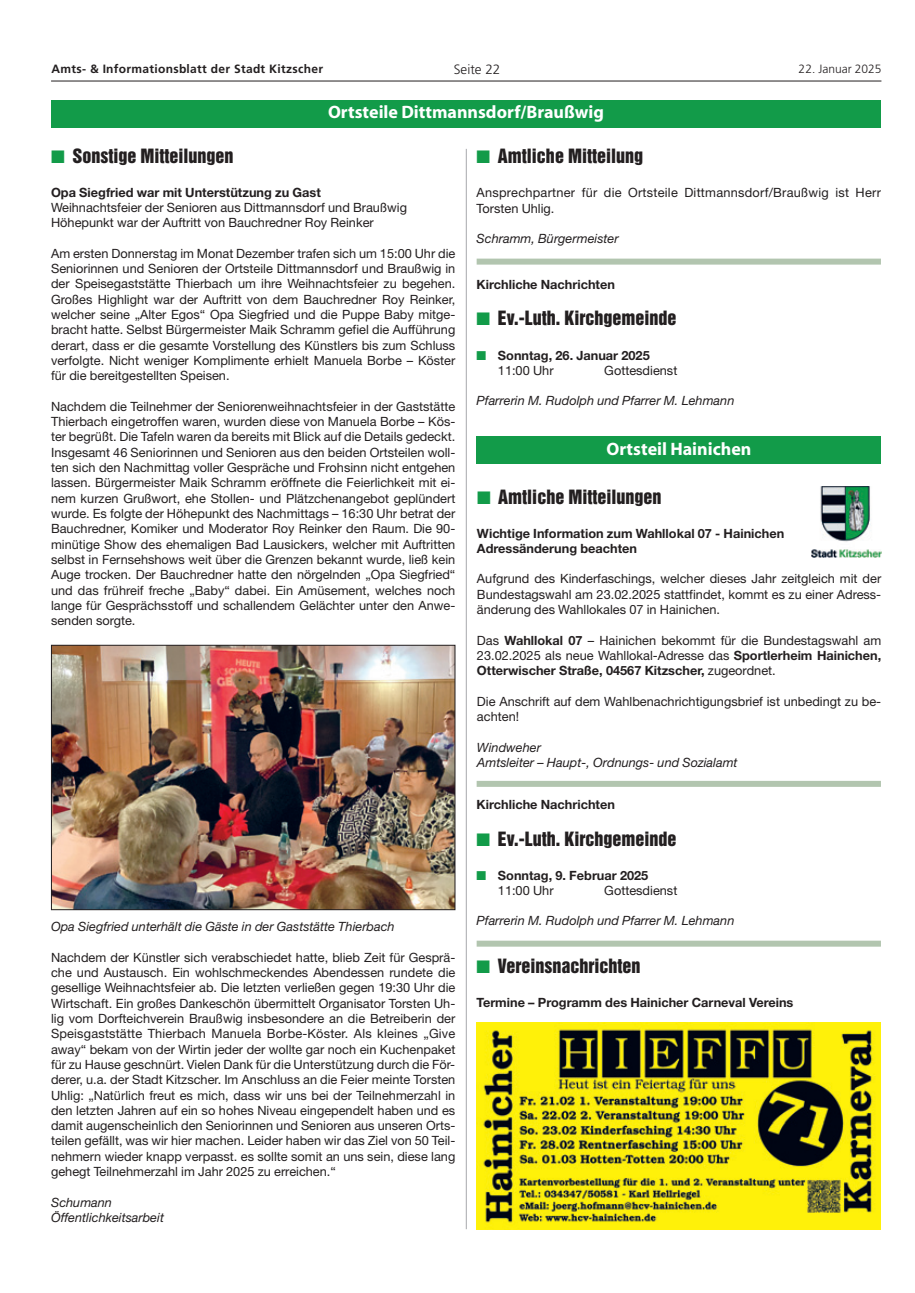
<style>
.page{position:relative;width:915px;height:1293px;background:#fff}
.page>*{position:absolute;margin:0;border:0;box-sizing:border-box;transform-origin:0 0}
.t1{font:18px "Helvetica Inserat";color:#231f20}
.t2{font:700 18px "Myriad";color:#fff}
.t3{font:300 13.5px "Frutiger";color:#231f20}
.t4{font:12.75px/15.3px "Helvetica Neue";color:#231f20;text-align:justify}
.t5{font:700 12.75px/14.7px "Helvetica Neue";color:#231f20}
.t6{font:italic 12.75px/15.3px "Helvetica Neue";color:#231f20}
.t7{font:12.75px/15.3px "Helvetica Neue";letter-spacing:.02em;color:#231f20}
.t8{font:700 12px "Frutiger";letter-spacing:.025em;color:#231f20}
.t9{font:300 12px "Frutiger";color:#231f20}
.s1{color:#129b49}
.s2{font-weight:400}
.s3{font-weight:700}
</style>
<div class="page">
<hr style="left:51px;top:81px;width:830px;height:1px;background:#231f20">
<div style="left:51px;top:100px;width:829px;height:28px;background:#129b49"></div>
<hr style="left:466px;top:149px;width:1px;height:1080px;background:#a8a9ad">
<img style="left:53px;top:647px;width:400px;height:261px">
<div style="left:51px;top:645px;width:404px;height:265px;border:1px solid #231f20"></div>
<div style="left:476px;top:436px;width:405px;height:28px;background:#129b49"></div>
<img style="left:811px;top:486px;width:70px;height:72px">
<img style="left:476px;top:1022px;width:404px;height:207px">
<div style="left:476px;top:259px;width:404px;height:6px;background:#b2c5af"></div>
<div style="left:476px;top:781px;width:404px;height:6px;background:#b2c5af"></div>
<div style="left:476px;top:940px;width:404px;height:6px;background:#b2c5af"></div>
<p class="t8" style="left:52px;top:64px;width:273px">Amts- &amp; Informationsblatt der Stadt Kitzscher</p>
<p class="t3" style="left:453px;top:64px;width:48px">Seite 22</p>
<p class="t9" style="left:798px;top:64px;width:84px">22. Januar 2025</p>
<h1 class="t2" style="left:328px;top:106px;width:277px">Ortsteile Dittmannsdorf/Braußwig</h1>
<h1 class="t1" style="left:51px;top:148px;width:184px"><span class="s1">■</span> Sonstige Mitteilungen</h1>
<p class="t5" style="left:51px;top:186px;width:271px">Opa Siegfried war mit Unterstützung zu Gast</p>
<p class="t4" style="left:51px;top:201px;width:357px">Weihnachtsfeier der Senioren aus Dittmannsdorf und Braußwig<br>Höhepunkt war der Auftritt von Bauchredner Roy Reinker</p>
<p class="t4" style="left:51px;top:247px;width:405px">Am ersten Donnerstag im Monat Dezember trafen sich um 15:00 Uhr die Seniorinnen und Senioren der Ortsteile Dittmannsdorf und Braußwig in der Speisegaststätte Thierbach um ihre Weihnachtsfeier zu begehen.<br>Großes Highlight war der Auftritt von dem Bauchredner Roy Reinker, welcher seine „Alter Egos“ Opa Siegfried und die Puppe Baby mitge&shy;bracht hatte. Selbst Bürgermeister Maik Schramm gefiel die Aufführung derart, dass er die gesamte Vorstellung des Künstlers bis zum Schluss verfolgte. Nicht weniger Komplimente erhielt Manuela Borbe – Köster für die bereitgestellten Speisen.</p>
<p class="t4" style="left:51px;top:400px;width:405px">Nachdem die Teilnehmer der Seniorenweihnachtsfeier in der Gaststätte Thierbach eingetroffen waren, wurden diese von Manuela Borbe – Kös&shy;ter begrüßt. Die Tafeln waren da bereits mit Blick auf die Details gedeckt.<br>Insgesamt 46 Seniorinnen und Senioren aus den beiden Ortsteilen woll&shy;ten sich den Nachmittag voller Gespräche und Frohsinn nicht entgehen lassen. Bürgermeister Maik Schramm eröffnete die Feierlichkeit mit ei&shy;nem kurzen Grußwort, ehe Stollen- und Plätzchenangebot geplündert wurde. Es folgte der Höhepunkt des Nachmittags – 16:30 Uhr betrat der Bauchredner, Komiker und Moderator Roy Reinker den Raum. Die 90- minütige Show des ehemaligen Bad Lausickers, welcher mit Auftritten selbst in Fernsehshows weit über die Grenzen bekannt wurde, ließ kein Auge trocken. Der Bauchredner hatte den nörgelnden „Opa Siegfried“ und das frühreif freche „Baby“ dabei. Ein Amüsement, welches noch lange für Gesprächsstoff und schallendem Gelächter unter den Anwe&shy;senden sorgte.</p>
<h1 class="t1" style="left:476px;top:149px;width:168px"><span class="s1">■</span> Amtliche Mitteilung</h1>
<p class="t7" style="left:476px;top:186px;width:405px">Ansprechpartner für die Ortsteile Dittmannsdorf/Braußwig ist Herr<br>Torsten Uhlig.</p>
<p class="t6" style="left:476px;top:232px;width:143px">Schramm, Bürgermeister</p>
<p class="t5" style="left:476px;top:278px;width:140px">Kirchliche Nachrichten</p>
<h1 class="t1" style="left:476px;top:311px;width:201px"><span class="s1">■</span> Ev.-Luth. Kirchgemeinde</h1>
<p class="t5" style="left:497px;top:349px;width:153px;text-indent:-21px"><span class="s1">■</span> Sonntag, 26. Januar 2025<br><span class="s2">11:00 Uhr</span></p>
<p class="t4" style="left:604px;top:364px;width:74px">Gottesdienst</p>
<p class="t6" style="left:476px;top:394px;width:259px">Pfarrerin M. Rudolph und Pfarrer M. Lehmann</p>
<h1 class="t2" style="left:606px;top:442px;width:146px">Ortsteil Hainichen</h1>
<h1 class="t1" style="left:477px;top:489px;width:186px"><span class="s1">■</span> Amtliche Mitteilungen</h1>
<p class="t5" style="left:477px;top:526px;width:309px;line-height:15.3px">Wichtige Information zum Wahllokal 07 - Hainichen<br>Adressänderung beachten</p>
<p class="t4" style="left:477px;top:572px;width:405px">Aufgrund des Kinderfaschings, welcher dieses Jahr zeitgleich mit der Bundestagswahl am 23.02.2025 stattfindet, kommt es zu einer Adress&shy;änderung des Wahllokales 07 in Hainichen.</p>
<p class="t4" style="left:477px;top:634px;width:405px">Das <span class="s3">Wahllokal 07</span> – Hainichen bekommt für die Bundestagswahl am 23.02.2025 als neue Wahllokal-Adresse das <span class="s3">Sportlerheim Hainichen, Otterwischer Straße, 04567 Kitzscher,</span> zugeordnet.</p>
<p class="t4" style="left:477px;top:695px;width:405px">Die Anschrift auf dem Wahlbenachrichtigungsbrief ist unbedingt zu be&shy;achten!</p>
<p class="t6" style="left:477px;top:741px;width:262px">Windweher<br>Amtsleiter – Haupt-, Ordnungs- und Sozialamt</p>
<p class="t6" style="left:51px;top:920px;width:345px">Opa Siegfried unterhält die Gäste in der Gaststätte Thierbach</p>
<p class="t4" style="left:51px;top:951px;width:405px">Nachdem der Künstler sich verabschiedet hatte, blieb Zeit für Gesprä&shy;che und Austausch. Ein wohlschmeckendes Abendessen rundete die gesellige Weihnachtsfeier ab. Die letzten verließen gegen 19:30 Uhr die Wirtschaft. Ein großes Dankeschön übermittelt Organisator Torsten Uh&shy;lig vom Dorfteichverein Braußwig insbesondere an die Betreiberin der Speisgaststätte Thierbach Manuela Borbe-Köster. Als kleines „Give away“ bekam von der Wirtin jeder der wollte gar noch ein Kuchenpaket für zu Hause geschnürt. Vielen Dank für die Unterstützung durch die För&shy;derer, u.a. der Stadt Kitzscher. Im Anschluss an die Feier meinte Torsten Uhlig: „Natürlich freut es mich, dass wir uns bei der Teilnehmerzahl in den letzten Jahren auf ein so hohes Niveau eingependelt haben und es damit augenscheinlich den Seniorinnen und Senioren aus unseren Orts&shy;teilen gefällt, was wir hier machen. Leider haben wir das Ziel von 50 Teil&shy;nehmern wieder knapp verpasst. es sollte somit an uns sein, diese lang gehegt Teilnehmerzahl im Jahr 2025 zu erreichen.“</p>
<p class="t6" style="left:51px;top:1195px;width:114px">Schumann<br>Öffentlichkeitsarbeit</p>
<p class="t5" style="left:476px;top:798px;width:140px">Kirchliche Nachrichten</p>
<h1 class="t1" style="left:476px;top:831px;width:201px"><span class="s1">■</span> Ev.-Luth. Kirchgemeinde</h1>
<p class="t5" style="left:497px;top:869px;width:152px;text-indent:-21px"><span class="s1">■</span> Sonntag, 9. Februar 2025<br><span class="s2">11:00 Uhr</span></p>
<p class="t4" style="left:604px;top:884px;width:74px">Gottesdienst</p>
<p class="t6" style="left:476px;top:914px;width:259px">Pfarrerin M. Rudolph und Pfarrer M. Lehmann</p>
<h1 class="t1" style="left:476px;top:958px;width:165px"><span class="s1">■</span> Vereinsnachrichten</h1>
<p class="t5" style="left:476px;top:996px;width:318px">Termine – Programm des Hainicher Carneval Vereins</p>
</div>
